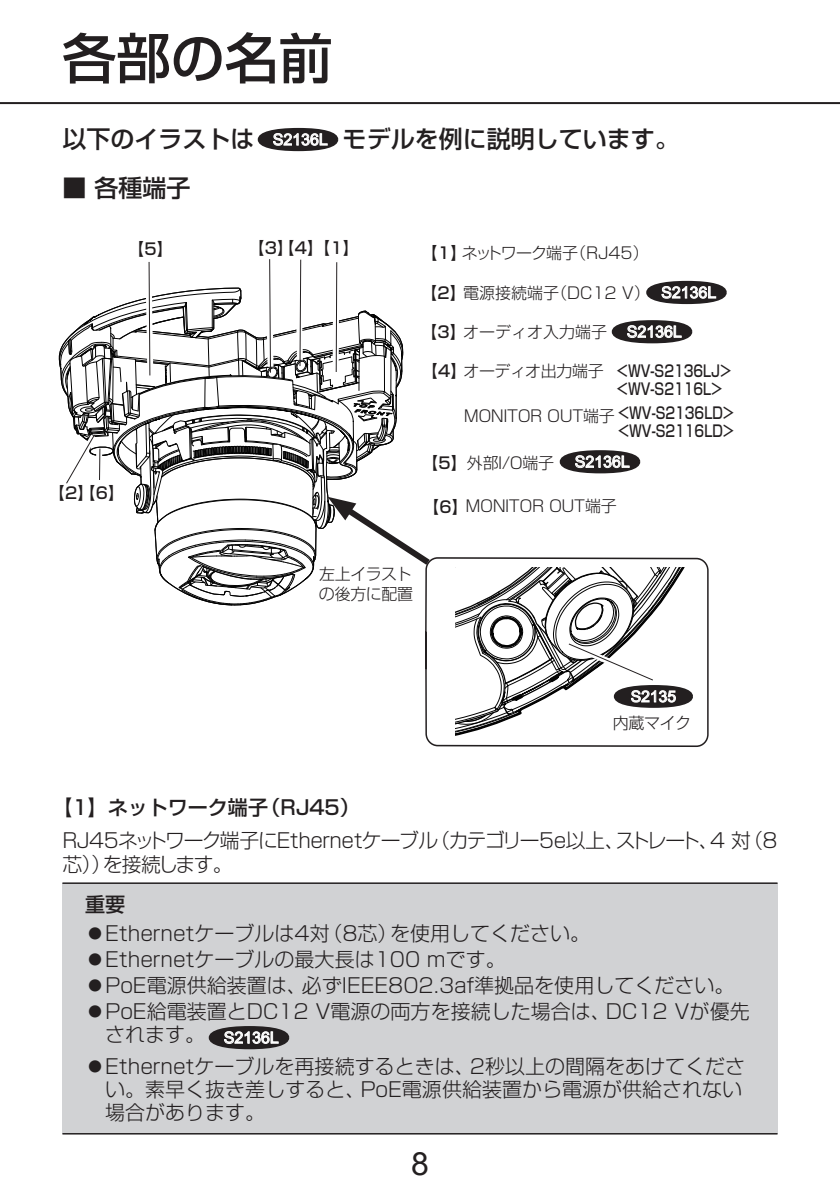
<style>
.page{position:relative;width:840px;height:1191px;background:#fff}
.page>*{position:absolute;margin:0;border:0;box-sizing:border-box;transform-origin:0 0}
.t1{font:500 54px "Shin Go Pro";color:#231f20}
.t2{font:32px "Arial";color:#231f20}
.t3{font:500 24px "Shin Go Pro";color:#231f20}
.t4{font:300 20px/25.8px "Shin Go Pro";color:#231f20}
.t5{font:300 20px/24px "Shin Go Pro";letter-spacing:-.05em;color:#231f20}
.t6{font:500 20px "Shin Go Pro";color:#231f20}
.t7{font:500 16px/18.4px "Shin Go Pro";color:#231f20;scale:.8 1}
.t8{font:300 16px/20px "Shin Go Pro";letter-spacing:-.02em;color:#231f20}
.t9{font:500 16px "Shin Go Pro";color:#231f20}
.t10{font:16px "Arial";color:#fff}
.t11{font:300 16px "Shin Go Pro";color:#231f20}
.t12{font:300 16px "Shin Go Pro";letter-spacing:-.05em;color:#231f20}
.t13{font:15.6px "Arial";color:#fff}
.s1{font-family:"Arial";font-weight:400;color:#fff}
.s2{font-weight:300}
.s3{font-weight:500}
.s4{font-family:"Shin Go Pro";font-weight:300;font-size:20px;color:#231f20}
</style>
<div class="page">
<hr style="left:0;top:102px;width:839px;height:2px;background:#231f20">
<svg style="left:425px;top:557px;width:284px;height:190px"></svg>
<svg style="left:490px;top:102px;width:253px;height:531px"></svg>
<svg style="left:501px;top:157px;width:150px;height:291px"></svg>
<div style="left:461px;top:322px;width:147px;height:18px;background:#fff"></div>
<div style="left:462px;top:362px;width:142px;height:18px;background:#fff"></div>
<div style="left:646px;top:281px;width:80px;height:23px;background:#231f20;border:2px solid #231f20;border-radius:50%"></div>
<svg style="left:661px;top:279px;width:55px;height:20px"></svg>
<div style="left:611px;top:320px;width:81px;height:23px;background:#231f20;border:2px solid #231f20;border-radius:50%"></div>
<svg style="left:626px;top:318px;width:55px;height:20px"></svg>
<div style="left:62px;top:883px;width:715px;height:250px;background:#d1d2d4"></div>
<hr style="left:62px;top:882px;width:715px;height:2px;background:#231f20">
<hr style="left:62px;top:1133px;width:715px;height:1px;background:#231f20">
<div style="left:209px;top:1026px;width:80px;height:23px;background:#231f20;border:2px solid #231f20;border-radius:50%"></div>
<svg style="left:224px;top:1026px;width:55px;height:18px"></svg>
<div style="left:257px;top:128px;width:81px;height:23px;background:#231f20;border:2px solid #231f20;border-radius:50%"></div>
<svg style="left:272px;top:127px;width:56px;height:19px"></svg>
<div style="left:462px;top:406px;width:153px;height:18px;background:#fff"></div>
<div style="left:611px;top:713px;width:80px;height:19px;background:#fff"></div>
<div style="left:613px;top:685px;width:79px;height:23px;background:#231f20;border:2px solid #231f20;border-radius:50%"></div>
<svg style="left:455px;top:448px;width:229px;height:296px"></svg>
<svg style="left:58px;top:259px;width:378px;height:347px"></svg>
<div style="left:318px;top:565px;width:96px;height:38px;background:#fff"></div>
<h1 class="t1" style="left:62px;top:14px;width:272px">各部の名前</h1>
<p class="t3" style="left:62px;top:119px;width:193px">以下のイラストは</p>
<p class="t3" style="left:342px;top:119px;width:337px">モデルを例に説明しています。</p>
<p class="t10" style="left:273px;top:128px;width:56px">S2136L</p>
<p class="t3" style="left:62px;top:168px;width:129px">■ 各種端子</p>
<p class="t9" style="left:128px;top:236px;width:46px">【5】</p>
<p class="t9" style="left:248px;top:235px;width:112px">【3】【4】【1】</p>
<p class="t9" style="left:49px;top:479px;width:77px">【2】【6】</p>
<p class="t12" style="left:461px;top:240px;width:188px">ネットワーク端子（RJ45）</p>
<p class="t9" style="left:421px;top:240px;width:46px">【1】</p>
<p class="t9" style="left:421px;top:279px;width:46px">【2】</p>
<p class="t11" style="left:462px;top:279px;width:254px">電源接続端子（DC12 V） <span class="s1">S2136L</span></p>
<p class="t10" style="left:626px;top:321px;width:56px">S2136L</p>
<p class="t11" style="left:462px;top:318px;width:145px">オーディオ入力端子</p>
<p class="t9" style="left:421px;top:319px;width:46px">【3】</p>
<p class="t9" style="left:421px;top:358px;width:46px">【4】</p>
<p class="t8" style="left:463px;top:359px;width:142px">オーディオ出力端子</p>
<p class="t7" style="left:616px;top:359px;width:146px">＜WV-S2136LJ＞＜WV-S2116L＞</p>
<p class="t7" style="left:463px;top:405px;width:340px;line-height:15.8px;text-align:right"><span class="s2">MONITOR OUT端子</span>＜WV-S2136LD＞＜WV-S2116LD＞</p>
<p class="t8" style="left:422px;top:450px;width:133px"><span class="s3">【5】</span>外部I/O端子</p>
<p class="t10" style="left:574px;top:451px;width:56px">S2136L</p>
<p class="t8" style="left:423px;top:494px;width:195px"><span class="s3">【6】</span>MONITOR OUT端子</p>
<p class="t8" style="left:319px;top:562px;width:96px">左上イラストの後方に配置</p>
<p class="t13" style="left:630px;top:685px;width:47px">S2135</p>
<p class="t8" style="left:612px;top:711px;width:80px">内蔵マイク</p>
<p class="t6" style="left:52px;top:791px;width:309px">【1】ネットワーク端子（RJ45）</p>
<p class="t5" style="left:62px;top:825px;width:716px">RJ45ネットワーク端子にEthernetケーブル（カテゴリー5e以上、ストレート、4 対（8芯））を接続します。</p>
<p class="t6" style="left:85px;top:888px;width:41px">重要</p>
<p class="t4" style="left:85px;top:918px;width:665px">⿟Ethernetケーブルは4対（8芯）を使用してください。<br>⿟Ethernetケーブルの最大長は100 mです。<br>⿟PoE電源供給装置は、必ずIEEE802.3af準拠品を使用してください。⿟PoE給電装置とDC12 V電源の両方を接続した場合は、DC12 Vが優先</p>
<p class="t10" style="left:105px;top:1026px;width:175px"><span class="s4">されます。</span> S2136L</p>
<p class="t4" style="left:105px;top:1052px;width:641px;line-height:23px;text-indent:-20px">⿟Ethernetケーブルを再接続するときは、2秒以上の間隔をあけてください。素早く抜き差しすると、PoE電源供給装置から電源が供給されない場合があります。</p>
<h2 class="t2" style="left:411px;top:1141px;width:19px">8</h2>
</div>
